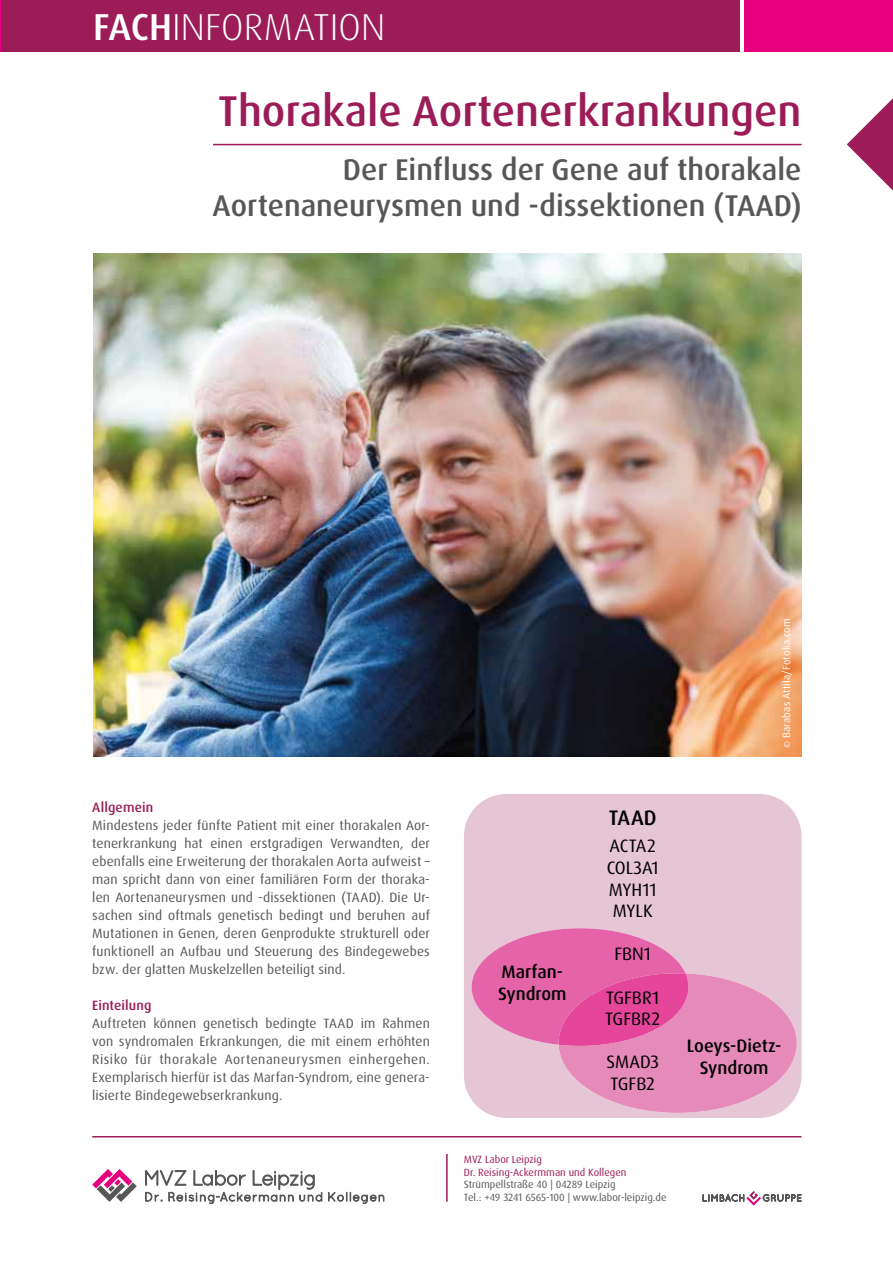
<style>
.page{position:relative;width:893px;height:1263px;background:#fff}
.page>*{position:absolute;margin:0;border:0;box-sizing:border-box;transform-origin:0 0}
.t1{font:500 43.2px "Dax OT";color:#9b1c57}
.t2{font:300 37.5px "Dax OT";letter-spacing:.005em;color:#fff}
.t3{font:500 30px/36px "Dax OT";color:#575756;text-align:right}
.t4{font:500 21px "Dax OT";color:#000}
.t5{font:18px/21.6px "Dax OT";color:#000}
.t6{font:500 18px/21.6px "Dax OT";color:#000}
.t7{font:13.5px/18px "Dax OT";letter-spacing:.01em;color:#575756;text-align:justify}
.t8{font:500 13.5px "Dax OT";letter-spacing:.01em;color:#9b1c57}
.t9{font:10.5px/12.6px "Dax OT";color:#575756}
.t10{font:10.5px/12.6px "Dax OT";color:#9b1c57}
.t11{font:10.5px "Dax OT";letter-spacing:.02em;color:#fff}
.s1{font-weight:500}
</style>
<div class="page">
<div style="left:745px;top:0;width:148px;height:51px;background:#e6007d"></div>
<svg style="left:92px;top:1169px;width:45px;height:33px"></svg>
<svg style="left:328px;top:1192px;width:56px;height:12px"></svg>
<svg style="left:145px;top:1170px;width:177px;height:34px"></svg>
<hr style="left:92px;top:1136px;width:709px;height:1px;background:#9b1c57">
<svg style="left:703px;top:1191px;width:98px;height:14px"></svg>
<hr style="left:446px;top:1154px;width:2px;height:48px;background:#9b1c57">
<div style="left:464px;top:794px;width:337px;height:324px;background:#e6c6d5"></div>
<div style="left:0;top:0;width:740px;height:51px;background:#9b1c57"></div>
<hr style="left:0;top:0;width:1px;height:51px;background:#e6007d">
<svg style="left:847px;top:98px;width:46px;height:93px"></svg>
<hr style="left:213px;top:144px;width:588px;height:1px;background:#9b1c57">
<img style="left:94px;top:254px;width:707px;height:503px">
<svg style="left:472px;top:928px;width:325px;height:185px;background:#e58ebc"></svg>
<h2 class="t2" style="left:93px;top:4px;width:293px"><span class="s1">FACH</span>INFORMATION</h2>
<h1 class="t1" style="left:218px;top:83px;width:585px">Thorakale Aortenerkrankungen</h1>
<h3 class="t3" style="left:213px;top:152px;width:590px">Der Einfluss der Gene auf thorakale<br>Aortenaneurysmen und -dissektionen (TAAD)</h3>
<p class="t8" style="left:92px;top:799px;width:63px">Allgemein</p>
<p class="t7" style="left:92px;top:816px;width:339px">Mindestens jeder fünfte Patient mit einer thorakalen Aor&shy;tenerkrankung hat einen erstgradigen Verwandten, der ebenfalls eine Erweiterung der thorakalen Aorta aufweist – man spricht dann von einer familiären Form der thoraka&shy;len Aortenaneurysmen und -dissektionen (TAAD). Die Ur&shy;sachen sind oftmals genetisch bedingt und beruhen auf Mutationen in Genen, deren Genprodukte strukturell oder funktionell an Aufbau und Steuerung des Bindegewebes bzw. der glatten Muskelzellen beteiligt sind.</p>
<p class="t8" style="left:92px;top:997px;width:61px">Einteilung</p>
<p class="t7" style="left:92px;top:1014px;width:339px">Auftreten können genetisch bedingte TAAD im Rahmen von syndromalen Erkrankungen, die mit einem erhöhten Risiko für thorakale Aortenaneurysmen einhergehen.<br>Exemplarisch hierfür ist das Marfan-Syndrom, eine genera&shy;lisierte Bindegewebserkrankung.</p>
<h3 class="t6" style="left:498px;top:961px;width:70px">Marfan-<br>Syndrom</h3>
<h3 class="t4" style="left:609px;top:804px;width:49px">TAAD</h3>
<h3 class="t5" style="left:607px;top:835px;width:54px;text-align:center">ACTA2<br>COL3A1<br>MYH11<br>MYLK</h3>
<h3 class="t5" style="left:614px;top:943px;width:38px">FBN1</h3>
<h3 class="t5" style="left:605px;top:987px;width:56px">TGFBR1<br>TGFBR2</h3>
<h3 class="t5" style="left:606px;top:1051px;width:54px">SMAD3<br>TGFB2</h3>
<p class="t11" style="left:780px;top:748px;width:132px;rotate:-90deg">© Barabas Attila/Fotolia.com</p>
<h3 class="t6" style="left:687px;top:1035px;width:96px;text-align:center">Loeys-Dietz-<br>Syndrom</h3>
<p class="t10" style="left:464px;top:1153px;width:164px">MVZ Labor Leipzig<br>Dr. Reising-Ackermman und Kollegen</p>
<p class="t9" style="left:464px;top:1178px;width:204px">Strümpellstraße 40 | 04289 Leipzig<br>Tel.: +49 3241 6565-100 | www.labor-leipzig.de</p>
</div>
